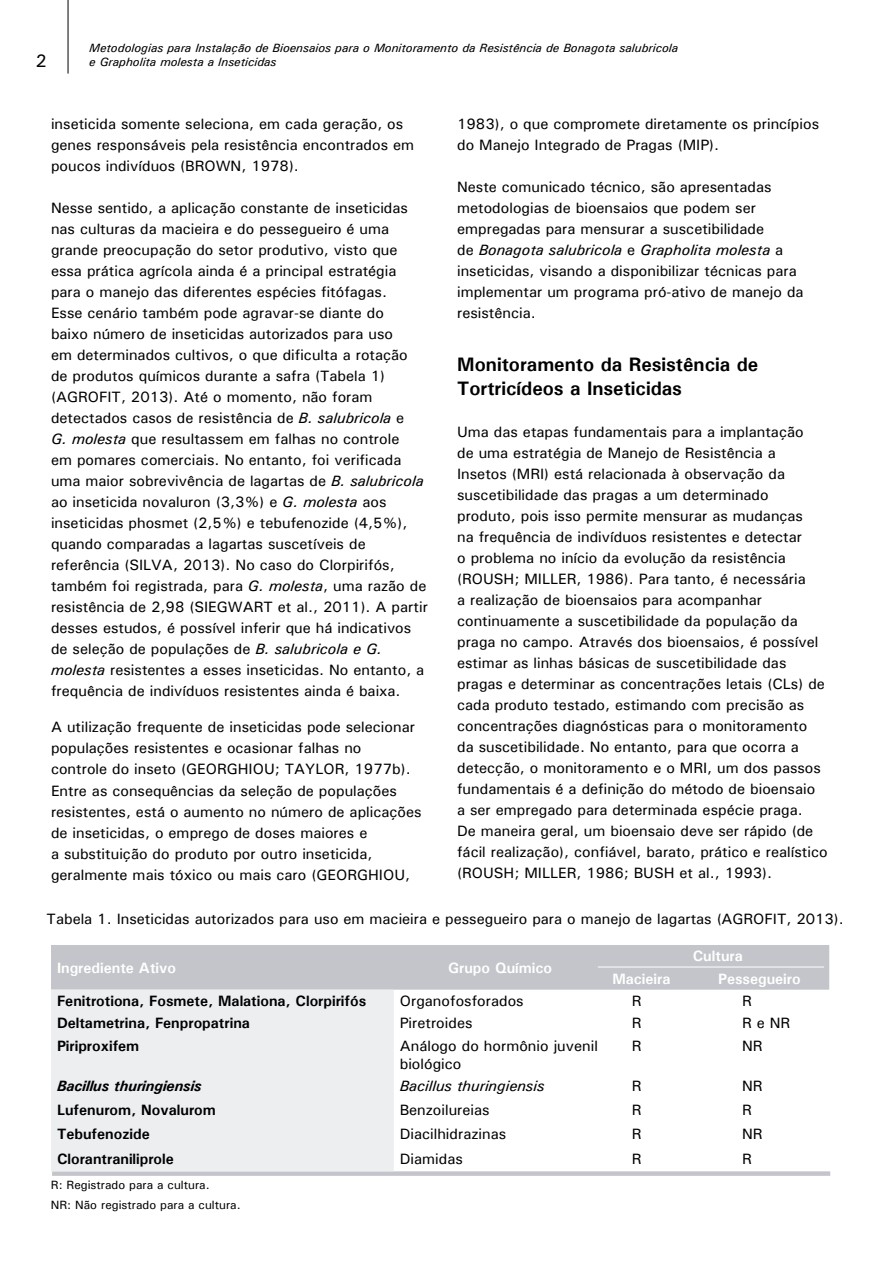
<style>
.page{position:relative;width:893px;height:1263px;background:#fff}
.page>*{position:absolute;margin:0;border:0;box-sizing:border-box;transform-origin:0 0}
.t1{font:700 19.5px/24px "Univers";color:#000}
.t2{font:500 18px "Univers";color:#000}
.t3{font:500 15px/21px "Univers";color:#000}
.t4{font:700 15px "Univers";color:#000}
.t5{font:700 15px "Univers";color:#fff}
.t6{font:italic 700 15px "Univers";color:#000}
.t7{font:italic 500 15px "Univers";color:#000}
.t8{font:italic 500 12px/14.4px "Univers";color:#000}
.t9{font:500 12px/19.5px "Univers";color:#000}
.s1{font-style:italic}
</style>
<div class="page">
<hr style="left:68px;top:0;width:1px;height:74px;background:#000">
<div style="left:52px;top:1171px;width:778px;height:5px;background:#c3c5ca"></div>
<div style="left:51px;top:945px;width:778px;height:45px;background:#c3c5ca"></div>
<div style="left:51px;top:990px;width:343px;height:181px;background:#edeef0"></div>
<hr style="left:598px;top:967px;width:226px;height:1px;background:#fff">
<p class="t2" style="left:35px;top:50px;width:13px">2</p>
<p class="t8" style="left:89px;top:40px;width:590px">Metodologias para Instalação de Bioensaios para o Monitoramento da Resistência de Bonagota salubricola e Grapholita molesta a Inseticidas</p>
<p class="t3" style="left:457px;top:113px;width:363px">1983), o que compromete diretamente os princípios do Manejo Integrado de Pragas (MIP).</p>
<p class="t3" style="left:457px;top:176px;width:348px">Neste comunicado técnico, são apresentadas metodologias de bioensaios que podem ser empregadas para mensurar a suscetibilidade<br>de <span class="s1">Bonagota salubricola</span> e <span class="s1">Grapholita molesta</span> a inseticidas, visando a disponibilizar técnicas para implementar um programa pró-ativo de manejo da resistência.</p>
<h1 class="t1" style="left:457px;top:352px;width:303px">Monitoramento da Resistência de<br>Tortricídeos a Inseticidas</h1>
<p class="t3" style="left:457px;top:421px;width:372px">Uma das etapas fundamentais para a implantação<br>de uma estratégia de Manejo de Resistência a Insetos (MRI) está relacionada à observação da suscetibilidade das pragas a um determinado produto, pois isso permite mensurar as mudanças<br>na frequência de indivíduos resistentes e detectar<br>o problema no início da evolução da resistência (ROUSH; MILLER, 1986). Para tanto, é necessária<br>a realização de bioensaios para acompanhar continuamente a suscetibilidade da população da praga no campo. Através dos bioensaios, é possível estimar as linhas básicas de suscetibilidade das pragas e determinar as concentrações letais (CLs) de cada produto testado, estimando com precisão as concentrações diagnósticas para o monitoramento<br>da suscetibilidade. No entanto, para que ocorra a detecção, o monitoramento e o MRI, um dos passos fundamentais é a definição do método de bioensaio<br>a ser empregado para determinada espécie praga.<br>De maneira geral, um bioensaio deve ser rápido (de fácil realização), confiável, barato, prático e realístico (ROUSH; MILLER, 1986; BUSH et al., 1993).</p>
<p class="t3" style="left:51px;top:113px;width:365px">inseticida somente seleciona, em cada geração, os genes responsáveis pela resistência encontrados em poucos indivíduos (BROWN, 1978).</p>
<p class="t3" style="left:51px;top:197px;width:378px">Nesse sentido, a aplicação constante de inseticidas nas culturas da macieira e do pessegueiro é uma grande preocupação do setor produtivo, visto que essa prática agrícola ainda é a principal estratégia para o manejo das diferentes espécies fitófagas.<br>Esse cenário também pode agravar-se diante do<br>baixo número de inseticidas autorizados para uso<br>em determinados cultivos, o que dificulta a rotação de produtos químicos durante a safra (Tabela 1) (AGROFIT, 2013). Até o momento, não foram detectados casos de resistência de <span class="s1">B. salubricola</span> e<br><span class="s1">G. molesta</span> que resultassem em falhas no controle<br>em pomares comerciais. No entanto, foi verificada uma maior sobrevivência de lagartas de <span class="s1">B. salubricola </span>ao inseticida novaluron (3,3%) e <span class="s1">G. molesta</span> aos inseticidas phosmet (2,5%) e tebufenozide (4,5%), quando comparadas a lagartas suscetíveis de referência (SILVA, 2013). No caso do Clorpirifós, também foi registrada, para <span class="s1">G. molesta</span>, uma razão de resistência de 2,98 (SIEGWART et al., 2011). A partir desses estudos, é possível inferir que há indicativos de seleção de populações de <span class="s1">B. salubricola e G. molesta</span> resistentes a esses inseticidas. No entanto, a frequência de indivíduos resistentes ainda é baixa.</p>
<p class="t3" style="left:51px;top:716px;width:372px">A utilização frequente de inseticidas pode selecionar populações resistentes e ocasionar falhas no<br>controle do inseto (GEORGHIOU; TAYLOR, 1977b).<br>Entre as consequências da seleção de populações resistentes, está o aumento no número de aplicações de inseticidas, o emprego de doses maiores e<br>a substituição do produto por outro inseticida, geralmente mais tóxico ou mais caro (GEORGHIOU,</p>
<p class="t3" style="left:47px;top:908px;width:696px">Tabela 1. Inseticidas autorizados para uso em macieira e pessegueiro para o manejo de lagartas (Agrofit</p>
<p class="t3" style="left:786px;top:908px;width:59px">, 2013).</p>
<p class="t5" style="left:57px;top:958px;width:120px">Ingrediente Ativo</p>
<p class="t5" style="left:448px;top:958px;width:106px">Grupo Químico</p>
<p class="t5" style="left:693px;top:947px;width:52px">Cultura</p>
<p class="t5" style="left:612px;top:969px;width:60px">Macieira</p>
<p class="t5" style="left:718px;top:969px;width:84px">Pessegueiro</p>
<p class="t4" style="left:57px;top:991px;width:311px">Fenitrotiona, Fosmete, Malationa, Clorpirifós</p>
<p class="t3" style="left:400px;top:990px;width:125px">Organofosforados</p>
<p class="t3" style="left:632px;top:990px;width:11px">R</p>
<p class="t3" style="left:742px;top:990px;width:11px">R</p>
<p class="t4" style="left:57px;top:1014px;width:194px">Deltametrina, Fenpropatrina</p>
<p class="t3" style="left:400px;top:1012px;width:74px">Piretroides</p>
<p class="t3" style="left:632px;top:1012px;width:11px">R</p>
<p class="t3" style="left:742px;top:1012px;width:50px">R e NR</p>
<p class="t4" style="left:57px;top:1036px;width:84px">Piriproxifem</p>
<p class="t3" style="left:400px;top:1036px;width:200px;line-height:18px">Análogo do hormônio juvenil biológico</p>
<p class="t3" style="left:632px;top:1035px;width:11px">R</p>
<p class="t3" style="left:742px;top:1035px;width:22px">NR</p>
<p class="t6" style="left:57px;top:1076px;width:146px">Bacillus thuringiensis</p>
<p class="t7" style="left:400px;top:1076px;width:146px">Bacillus thuringiensis</p>
<p class="t3" style="left:632px;top:1075px;width:11px">R</p>
<p class="t3" style="left:742px;top:1075px;width:22px">NR</p>
<p class="t4" style="left:57px;top:1100px;width:160px">Lufenurom, Novalurom</p>
<p class="t3" style="left:400px;top:1099px;width:91px">Benzoilureias</p>
<p class="t3" style="left:632px;top:1099px;width:11px">R</p>
<p class="t3" style="left:742px;top:1099px;width:11px">R</p>
<p class="t4" style="left:57px;top:1125px;width:94px">Tebufenozide</p>
<p class="t3" style="left:400px;top:1123px;width:108px">Diacilhidrazinas</p>
<p class="t3" style="left:632px;top:1123px;width:11px">R</p>
<p class="t3" style="left:742px;top:1123px;width:22px">NR</p>
<p class="t4" style="left:57px;top:1149px;width:118px">Clorantraniliprole</p>
<p class="t3" style="left:400px;top:1147px;width:65px">Diamidas</p>
<p class="t3" style="left:632px;top:1147px;width:11px">R</p>
<p class="t3" style="left:742px;top:1147px;width:11px">R</p>
<p class="t9" style="left:51px;top:1175px;width:191px">R: Registrado para a cultura.<br>NR: Não registrado para a cultura.</p>
</div>
